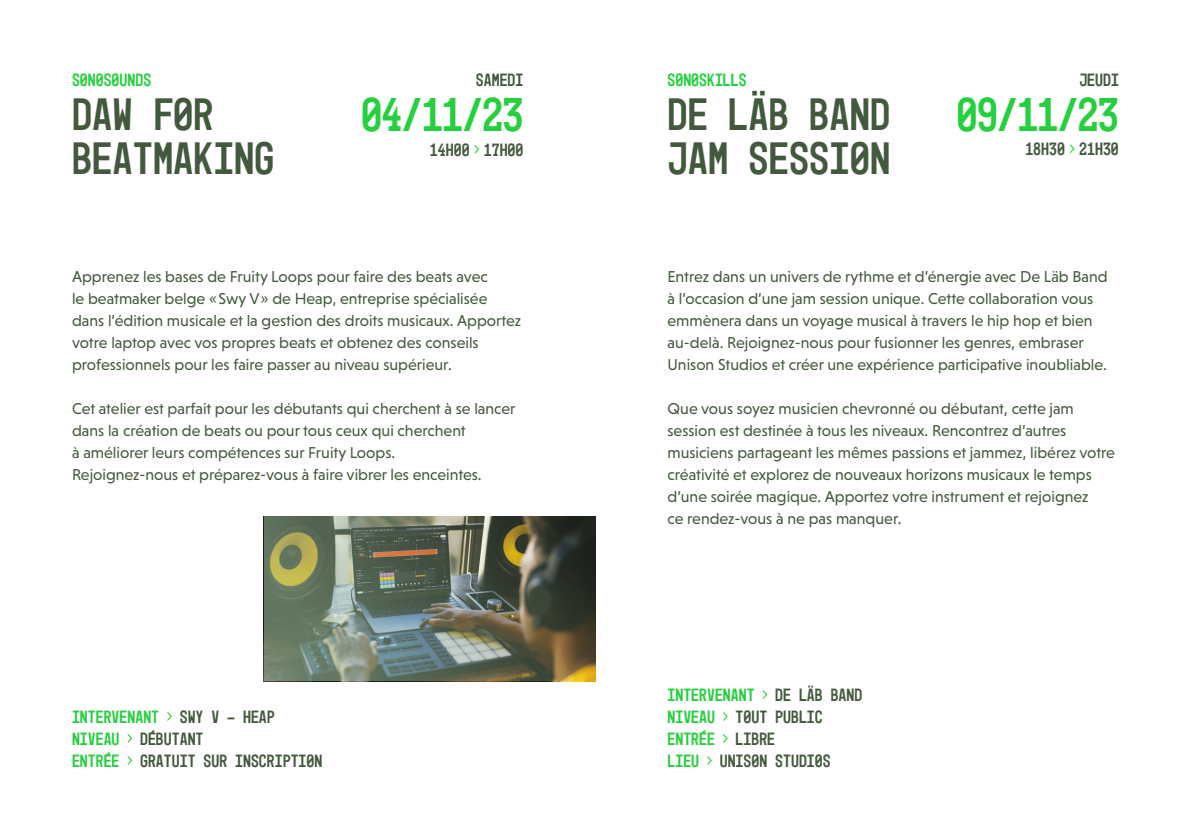
<style>
.page{position:relative;width:1191px;height:840px;background:#fff}
.page>*{position:absolute;margin:0;border:0;box-sizing:border-box;transform-origin:0 0}
.t1{font:48px "Mono 45 Headline Sonotron Reg Accent Variant";letter-spacing:-.02em;color:#25cf3e}
.t2{font:46px/44px "Mono 45 Headline Sonotron Reg Accent Variant";color:#43593d}
.t3{font:18px/22px "Mono 45 Headline Sonotron Reg Accent Variant";color:#43593d}
.t4{font:18px "Mono 45 Headline Sonotron Reg Accent Variant";color:#25cf3e}
.t5{font:16px/22px "Niveau Grotesk";color:#43593d}
.s1{color:#25cf3e}
</style>
<div class="page">
<svg style="left:762px;top:690px;width:6px;height:9px"></svg>
<svg style="left:723px;top:712px;width:5px;height:9px"></svg>
<svg style="left:723px;top:734px;width:5px;height:9px"></svg>
<svg style="left:707px;top:756px;width:5px;height:9px"></svg>
<svg style="left:167px;top:712px;width:5px;height:9px"></svg>
<svg style="left:127px;top:734px;width:6px;height:9px"></svg>
<svg style="left:127px;top:756px;width:6px;height:9px"></svg>
<svg style="left:474px;top:145px;width:5px;height:9px"></svg>
<svg style="left:1070px;top:144px;width:5px;height:9px"></svg>
<img style="left:264px;top:516px;width:331px;height:164px">
<p class="t4" style="left:72px;top:69px;width:81px">SONOSOUNDS</p>
<h2 class="t2" style="left:72px;top:93px;width:204px">DAW FOR<br>BEATMAKING</h2>
<p class="t3" style="left:476px;top:69px;width:49px">SAMEDI</p>
<p class="t3" style="left:1079px;top:69px;width:41px">JEUDI</p>
<p class="t4" style="left:667px;top:69px;width:81px">SONOSKILLS</p>
<h2 class="t2" style="left:667px;top:93px;width:224px">DE LÄB BAND<br>JAM SESSION</h2>
<h1 class="t1" style="left:956px;top:86px;width:164px">09/11/23</h1>
<p class="t3" style="left:1025px;top:138px;width:95px">18H30 21H30</p>
<h1 class="t1" style="left:361px;top:86px;width:164px">04/11/23</h1>
<p class="t3" style="left:430px;top:138px;width:95px">14H00 17H00</p>
<p class="t5" style="left:72px;top:265px;width:450px">Apprenez les bases de Fruity Loops pour faire des beats avec<br>le beatmaker belge « Swy V» de Heap, entreprise spécialisée dans l’édition musicale et la gestion des droits musicaux. Apportez votre laptop avec vos propres beats et obtenez des conseils professionnels pour les faire passer au niveau supérieur.</p>
<p class="t5" style="left:72px;top:397px;width:445px">Cet atelier est parfait pour les débutants qui cherchent à se lancer dans la création de beats ou pour tous ceux qui cherchent<br>à améliorer leurs compétences sur Fruity Loops.<br>Rejoignez-nous et préparez-vous à faire vibrer les enceintes.</p>
<p class="t3" style="left:72px;top:705px;width:252px"><span class="s1">INTERVENANT</span> SWY V – HEAP<br><span class="s1">NIVEAU</span> DÉBUTANT<br><span class="s1">ENTRÉE</span> GRATUIT SUR INSCRIPTION</p>
<p class="t5" style="left:667px;top:265px;width:442px">Entrez dans un univers de rythme et d’énergie avec De Läb Band à l’occasion d’une jam session unique. Cette collaboration vous emmènera dans un voyage musical à travers le hip hop et bien au-delà. Rejoignez-nous pour fusionner les genres, embraser Unison Studios et créer une expérience participative inoubliable.</p>
<p class="t5" style="left:667px;top:397px;width:449px">Que vous soyez musicien chevronné ou débutant, cette jam session est destinée à tous les niveaux. Rencontrez d’autres musiciens partageant les mêmes passions et jammez, libérez votre créativité et explorez de nouveaux horizons musicaux le temps d’une soirée magique. Apportez votre instrument et rejoignez<br>ce rendez-vous à ne pas manquer.</p>
<p class="t3" style="left:667px;top:684px;width:196px"><span class="s1">INTERVENANT</span> DE LÄB BAND<br><span class="s1">NIVEAU</span> TOUT PUBLIC<br><span class="s1">ENTRÉE</span> LIBRE<br><span class="s1">LIEU</span> UNISON STUDIOS</p>
</div>
